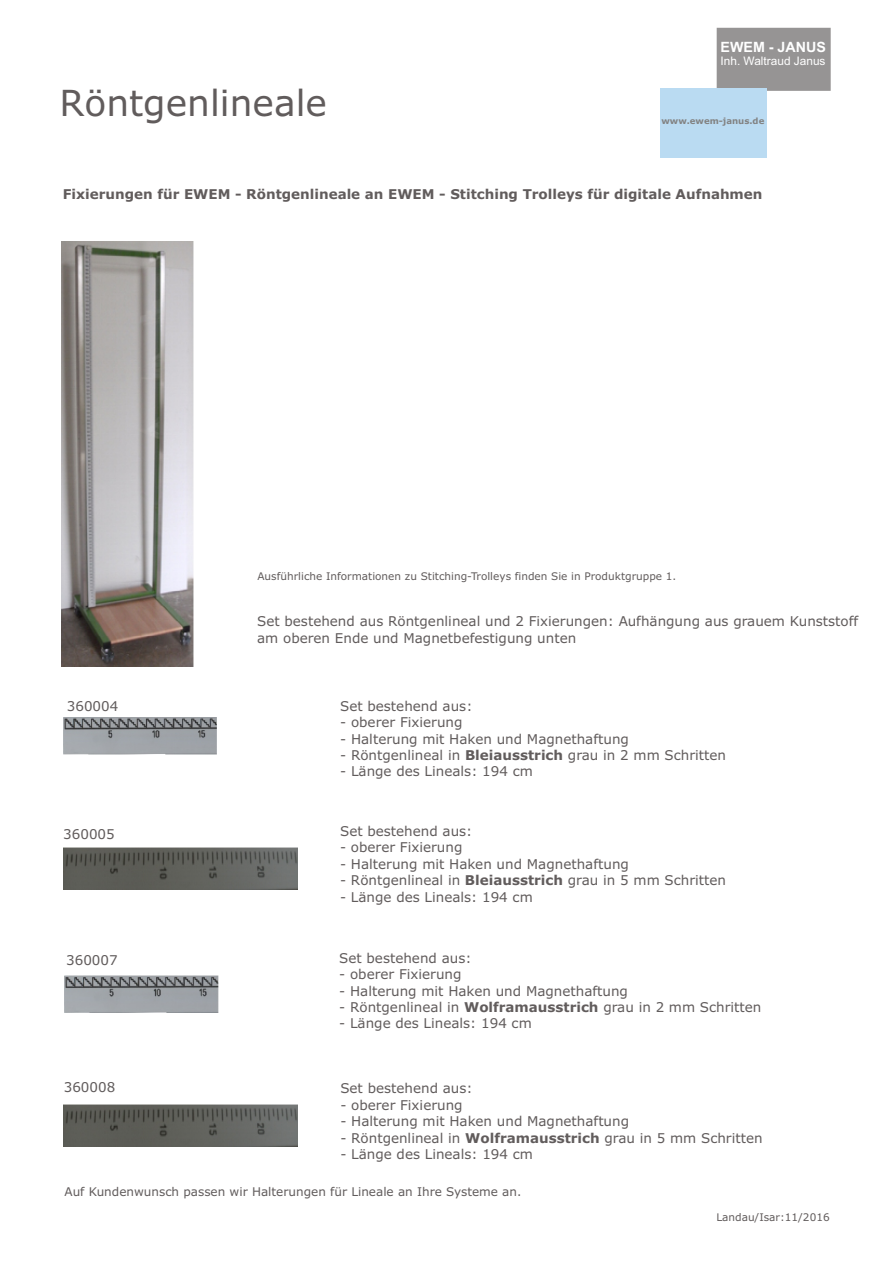
<style>
.page{position:relative;width:894px;height:1263px;background:#fff}
.page>*{position:absolute;margin:0;border:0;box-sizing:border-box;transform-origin:0 0}
.t1{font:36px "Verdana";color:#615c5c}
.t2{font:700 14.1px "Arial";color:#fff}
.t3{font:13.5px/16.4px "Verdana";color:#615c5c}
.t4{font:700 13.5px "Verdana";color:#615c5c}
.t5{font:12px "Verdana";color:#615c5c}
.t6{font:11.7px "Arial";color:#fff}
.t7{font:10.5px "Verdana";color:#615c5c}
.t8{font:700 8.55px "Verdana";color:#828282}
.s1{font-weight:700}
</style>
<div class="page">
<div style="left:717px;top:28px;width:114px;height:63px;background:#969494;border:3px solid #969494"></div>
<div style="left:660px;top:89px;width:107px;height:69px;background:#badbf2"></div>
<img style="left:62px;top:241px;width:132px;height:425px">
<img style="left:63px;top:717px;width:154px;height:37px">
<img style="left:64px;top:848px;width:234px;height:42px">
<img style="left:65px;top:976px;width:154px;height:37px">
<img style="left:63px;top:1105px;width:235px;height:42px">
<h1 class="t1" style="left:59px;top:88px;width:269px">Röntgenlineale</h1>
<p class="t2" style="left:721px;top:41px;width:107px">EWEM - JANUS</p>
<p class="t6" style="left:721px;top:57px;width:106px">Inh. Waltraud Janus</p>
<p class="t8" style="left:661px;top:117px;width:104px">www.ewem-janus.de</p>
<p class="t4" style="left:63px;top:188px;width:701px">Fixierungen für EWEM - Röntgenlineale an EWEM - Stitching Trolleys für digitale Aufnahmen</p>
<p class="t7" style="left:257px;top:572px;width:420px">Ausführliche Informationen zu Stitching-Trolleys finden Sie in Produktgruppe 1.</p>
<p class="t3" style="left:257px;top:614px;width:603px">Set bestehend aus Röntgenlineal und 2 Fixierungen: Aufhängung aus grauem Kunststoff am oberen Ende und Magnetbefestigung unten</p>
<p class="t3" style="left:67px;top:699px;width:53px">360004</p>
<p class="t3" style="left:340px;top:699px;width:134px">Set bestehend aus:</p>
<p class="t3" style="left:340px;top:715px;width:124px">- oberer Fixierung</p>
<p class="t3" style="left:340px;top:732px;width:290px">- Halterung mit Haken und Magnethaftung</p>
<p class="t3" style="left:340px;top:748px;width:388px">- Röntgenlineal in <span class="s1">Bleiausstrich</span> grau in 2 mm Schritten</p>
<p class="t3" style="left:340px;top:764px;width:194px">- Länge des Lineals: 194 cm</p>
<p class="t3" style="left:63px;top:827px;width:53px">360005</p>
<p class="t3" style="left:340px;top:824px;width:134px">Set bestehend aus:</p>
<p class="t3" style="left:340px;top:841px;width:124px">- oberer Fixierung</p>
<p class="t3" style="left:340px;top:857px;width:290px">- Halterung mit Haken und Magnethaftung</p>
<p class="t3" style="left:340px;top:873px;width:387px">- Röntgenlineal in <span class="s1">Bleiausstrich</span> grau in 5 mm Schritten</p>
<p class="t3" style="left:340px;top:890px;width:194px">- Länge des Lineals: 194 cm</p>
<p class="t3" style="left:66px;top:953px;width:53px">360007</p>
<p class="t3" style="left:339px;top:951px;width:134px">Set bestehend aus:</p>
<p class="t3" style="left:339px;top:967px;width:124px">- oberer Fixierung</p>
<p class="t3" style="left:339px;top:984px;width:290px">- Halterung mit Haken und Magnethaftung</p>
<p class="t3" style="left:339px;top:1000px;width:424px">- Röntgenlineal in <span class="s1">Wolframausstrich</span> grau in 2 mm Schritten</p>
<p class="t3" style="left:339px;top:1016px;width:194px">- Länge des Lineals: 194 cm</p>
<p class="t3" style="left:64px;top:1080px;width:53px">360008</p>
<p class="t3" style="left:340px;top:1082px;width:134px">Set bestehend aus:</p>
<p class="t3" style="left:340px;top:1098px;width:124px">- oberer Fixierung</p>
<p class="t3" style="left:340px;top:1114px;width:290px">- Halterung mit Haken und Magnethaftung</p>
<p class="t3" style="left:340px;top:1131px;width:424px">- Röntgenlineal in <span class="s1">Wolframausstrich</span> grau in 5 mm Schritten</p>
<p class="t3" style="left:340px;top:1147px;width:194px">- Länge des Lineals: 194 cm</p>
<p class="t5" style="left:64px;top:1186px;width:458px">Auf Kundenwunsch passen wir Halterungen für Lineale an Ihre Systeme an.</p>
<p class="t7" style="left:716px;top:1213px;width:115px">Landau/Isar:11/2016</p>
</div>
